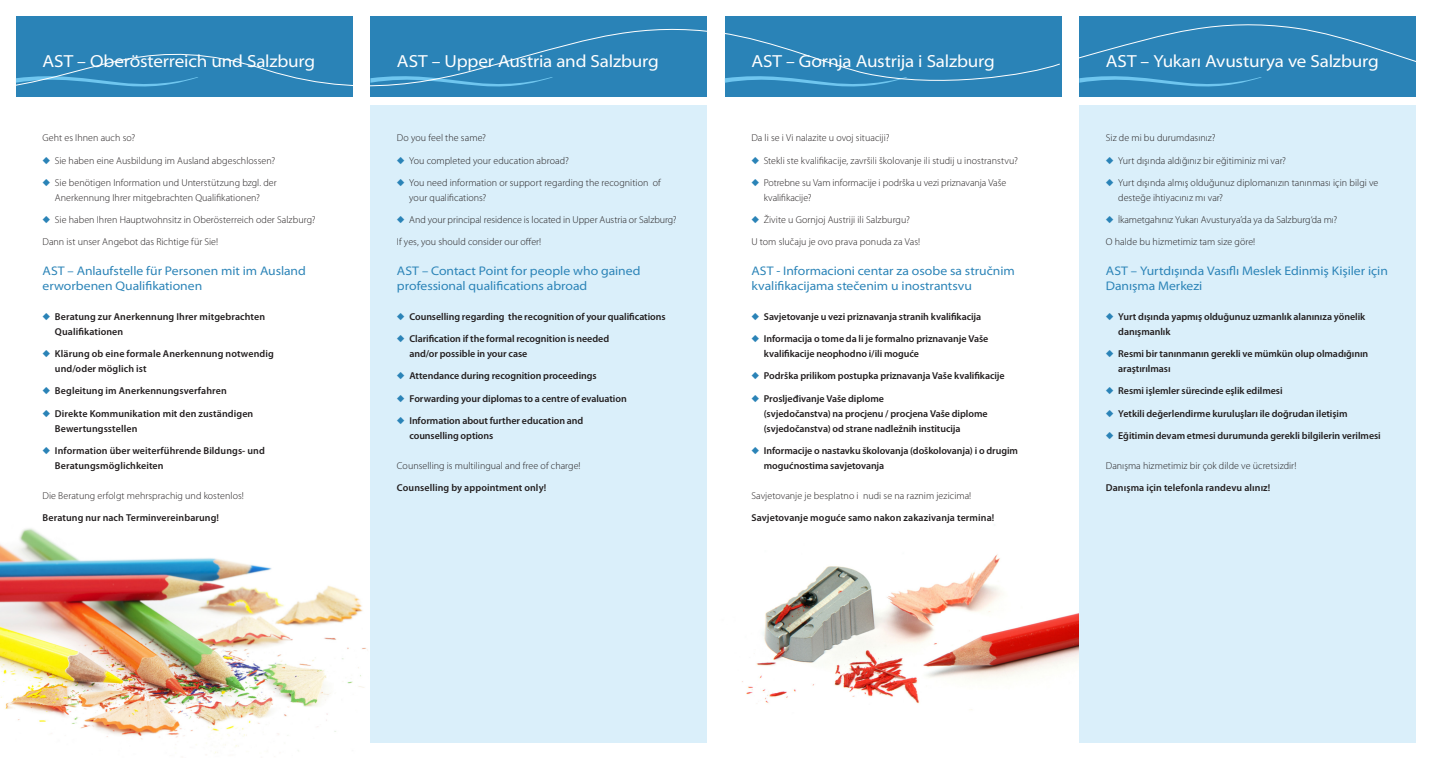
<style>
.page{position:relative;width:1432px;height:759px;background:#fff}
.page>*{position:absolute;margin:0;border:0;box-sizing:border-box;transform-origin:0 0}
.Titel_HL{font:semi-expanded 17.5px "Myriad Pro";letter-spacing:-.01em;color:#fff}
.subline{font:semi-expanded 12.5px/14.9px "Myriad Pro";color:#2a83b7}
.copy{font:600 10px/14.9px "Myriad Pro";letter-spacing:-.005em;color:#231f20}
.copy-2{font:300 10px/14.9px "Myriad Pro";letter-spacing:.005em;color:#231f20}
.s1{color:#2a83b7}
</style>
<div class="page">
<img style="left:741px;top:524px;width:338px;height:186px">
<div style="left:370px;top:105px;width:337px;height:637px;background:#daeffa"></div>
<div style="left:1079px;top:105px;width:337px;height:637px;background:#daeffa"></div>
<img style="left:0;top:528px;width:366px;height:227px">
<div style="left:16px;top:16px;width:337px;height:80px;background:#2a83b7"></div>
<svg style="left:16px;top:53px;width:337px;height:34px"></svg>
<div style="left:370px;top:16px;width:337px;height:80px;background:#2a83b7"></div>
<svg style="left:370px;top:28px;width:337px;height:59px"></svg>
<div style="left:1079px;top:17px;width:337px;height:79px;background:#2a83b7"></div>
<div style="left:725px;top:16px;width:336px;height:80px;background:#2a83b7"></div>
<svg style="left:725px;top:33px;width:335px;height:54px"></svg>
<p class="Titel_HL" style="left:43px;top:51px;width:274px">AST – Oberösterreich und Salzburg</p>
<p class="Titel_HL" style="left:397px;top:51px;width:263px">AST – Upper Austria and Salzburg</p>
<p class="Titel_HL" style="left:751px;top:51px;width:245px">AST – Gornja Austrija i Salzburg</p>
<p class="Titel_HL" style="left:1106px;top:51px;width:274px">AST – Yukarı Avusturya ve Salzburg</p>
<p class="copy-2" style="left:43px;top:130px;width:94px">Geht es Ihnen auch so?</p>
<p class="copy-2" style="left:43px;top:153px;width:234px"><span class="s1">◆</span> Sie haben eine Ausbildung im Ausland abgeschlossen?</p>
<p class="copy-2" style="left:43px;top:175px;width:236px;text-align:center"><span class="s1">◆</span> Sie benötigen Information und Unterstützung bzgl. der<br>Anerkennung Ihrer mitgebrachten Qualifikationen?</p>
<p class="copy-2" style="left:43px;top:212px;width:274px"><span class="s1">◆</span> Sie haben Ihren Hauptwohnsitz in Oberösterreich oder Salzburg?</p>
<p class="copy-2" style="left:43px;top:235px;width:177px">Dann ist unser Angebot das Richtige für Sie!</p>
<p class="subline" style="left:43px;top:264px;width:265px">AST – Anlaufstelle für Personen mit im Ausland erworbenen Qualifikationen</p>
<p class="copy" style="left:55px;top:309px;width:212px;text-indent:-12px"><span class="s1">◆</span> Beratung zur Anerkennung Ihrer mitgebrachten<br>Qualifikationen</p>
<p class="copy" style="left:55px;top:346px;width:220px;text-indent:-12px"><span class="s1">◆</span> Klärung ob eine formale Anerkennung notwendig und/oder möglich ist</p>
<p class="copy" style="left:43px;top:383px;width:186px"><span class="s1">◆</span> Begleitung im Anerkennungsverfahren</p>
<p class="copy" style="left:55px;top:406px;width:200px;text-indent:-12px"><span class="s1">◆</span> Direkte Kommunikation mit den zuständigen<br>Bewertungsstellen</p>
<p class="copy" style="left:55px;top:443px;width:211px;text-indent:-12px"><span class="s1">◆</span> Information über weiterführende Bildungs- und<br>Beratungsmöglichkeiten</p>
<p class="copy-2" style="left:43px;top:488px;width:203px">Die Beratung erfolgt mehrsprachig und kostenlos!</p>
<p class="copy" style="left:43px;top:510px;width:178px">Beratung nur nach Terminvereinbarung!</p>
<p class="copy-2" style="left:397px;top:130px;width:91px">Do you feel the same?</p>
<p class="copy-2" style="left:397px;top:153px;width:173px"><span class="s1">◆</span> You completed your education abroad?</p>
<p class="copy-2" style="left:409px;top:175px;width:253px;text-indent:-12px"><span class="s1">◆</span> You need information or support regarding the recognition of your qualifications?</p>
<p class="copy-2" style="left:397px;top:212px;width:281px"><span class="s1">◆</span> And your principal residence is located in Upper Austria or Salzburg?</p>
<p class="copy-2" style="left:397px;top:235px;width:146px">If yes, you should consider our offer!</p>
<p class="subline" style="left:397px;top:264px;width:245px">AST – Contact Point for people who gained professional qualifications abroad</p>
<p class="copy" style="left:397px;top:309px;width:270px"><span class="s1">◆</span> Counselling regarding the recognition of your qualifications</p>
<p class="copy" style="left:409px;top:331px;width:201px;text-indent:-12px"><span class="s1">◆</span> Clarification if the formal recognition is needed and/or possible in your case</p>
<p class="copy" style="left:397px;top:369px;width:201px"><span class="s1">◆</span> Attendance during recognition proceedings</p>
<p class="copy" style="left:397px;top:391px;width:231px"><span class="s1">◆</span> Forwarding your diplomas to a centre of evaluation</p>
<p class="copy" style="left:409px;top:413px;width:176px;text-indent:-12px"><span class="s1">◆</span> Information about further education and counselling options</p>
<p class="copy-2" style="left:397px;top:458px;width:185px">Counselling is multilingual and free of charge!</p>
<p class="copy" style="left:397px;top:480px;width:151px">Counselling by appointment only!</p>
<p class="copy-2" style="left:751px;top:130px;width:140px">Da li se i Vi nalazite u ovoj situaciji?</p>
<p class="copy-2" style="left:751px;top:153px;width:268px"><span class="s1">◆</span> Stekli ste kvalifikacije, završili školovanje ili studij u inostranstvu?</p>
<p class="copy-2" style="left:763px;top:175px;width:244px;text-indent:-12px"><span class="s1">◆</span> Potrebne su Vam informacije i podrška u vezi priznavanja Vaše kvalifikacije?</p>
<p class="copy-2" style="left:751px;top:212px;width:160px"><span class="s1">◆</span> Živite u Gornjoj Austriji ili Salzburgu?</p>
<p class="copy-2" style="left:751px;top:235px;width:170px">U tom slučaju je ovo prava ponuda za Vas!</p>
<p class="subline" style="left:751px;top:264px;width:265px">AST - Informacioni centar za osobe sa stručnim kvalifikacijama stečenim u inostrantsvu</p>
<p class="copy" style="left:751px;top:309px;width:231px"><span class="s1">◆</span> Savjetovanje u vezi priznavanja stranih kvalifikacija</p>
<p class="copy" style="left:764px;top:331px;width:226px;text-indent:-12px"><span class="s1">◆</span> Informacija o tome da li je formalno priznavanje Vaše kvalifikacije neophodno i/ili moguće</p>
<p class="copy" style="left:751px;top:369px;width:255px"><span class="s1">◆</span> Podrška prilikom postupka priznavanja Vaše kvalifikacije</p>
<p class="copy" style="left:764px;top:391px;width:225px;text-indent:-12px"><span class="s1">◆</span> Prosljeđivanje Vaše diplome<br>(svjedočanstva) na procjenu / procjena Vaše diplome (svjedočanstva) od strane nadležnih institucija</p>
<p class="copy" style="left:764px;top:443px;width:256px;text-indent:-12px"><span class="s1">◆</span> Informacije o nastavku školovanja (doškolovanja) i o drugim mogućnostima savjetovanja</p>
<p class="copy-2" style="left:751px;top:488px;width:221px">Savjetovanje je besplatno i nudi se na raznim jezicima!</p>
<p class="copy" style="left:751px;top:510px;width:244px">Savjetovanje moguće samo nakon zakazivanja termina!</p>
<p class="copy-2" style="left:1106px;top:130px;width:111px">Siz de mi bu durumdasınız?</p>
<p class="copy-2" style="left:1106px;top:153px;width:182px"><span class="s1">◆</span> Yurt dışında aldığınız bir eğitiminiz mi var?</p>
<p class="copy-2" style="left:1118px;top:175px;width:262px;text-indent:-12px"><span class="s1">◆</span> Yurt dışında almış olduğunuz diplomanızın tanınması için bilgi ve desteğe ihtiyacınız mı var?</p>
<p class="copy-2" style="left:1106px;top:212px;width:233px"><span class="s1">◆</span> İkametgahınız Yukarı Avusturya’da ya da Salzburg‘da mı?</p>
<p class="copy-2" style="left:1106px;top:235px;width:151px">O halde bu hizmetimiz tam size göre!</p>
<p class="subline" style="left:1106px;top:264px;width:283px">AST – Yurtdışında Vasıflı Meslek Edinmiş Kişiler için<br>Danışma Merkezi</p>
<p class="copy" style="left:1118px;top:309px;width:248px;text-indent:-12px"><span class="s1">◆</span> Yurt dışında yapmış olduğunuz uzmanlık alanınıza yönelik danışmanlık</p>
<p class="copy" style="left:1118px;top:346px;width:251px;text-indent:-12px"><span class="s1">◆</span> Resmi bir tanınmanın gerekli ve mümkün olup olmadığının araştırılması</p>
<p class="copy" style="left:1106px;top:383px;width:178px"><span class="s1">◆</span> Resmi işlemler sürecinde eşlik edilmesi</p>
<p class="copy" style="left:1106px;top:406px;width:243px"><span class="s1">◆</span> Yetkili değerlendirme kuruluşları ile doğrudan iletişim</p>
<p class="copy" style="left:1106px;top:428px;width:276px"><span class="s1">◆</span> Eğitimin devam etmesi durumunda gerekli bilgilerin verilmesi</p>
<p class="copy-2" style="left:1106px;top:458px;width:192px">Danışma hizmetimiz bir çok dilde ve ücretsizdir!</p>
<p class="copy" style="left:1106px;top:480px;width:166px">Danışma için telefonla randevu alınız!</p>
</div>
